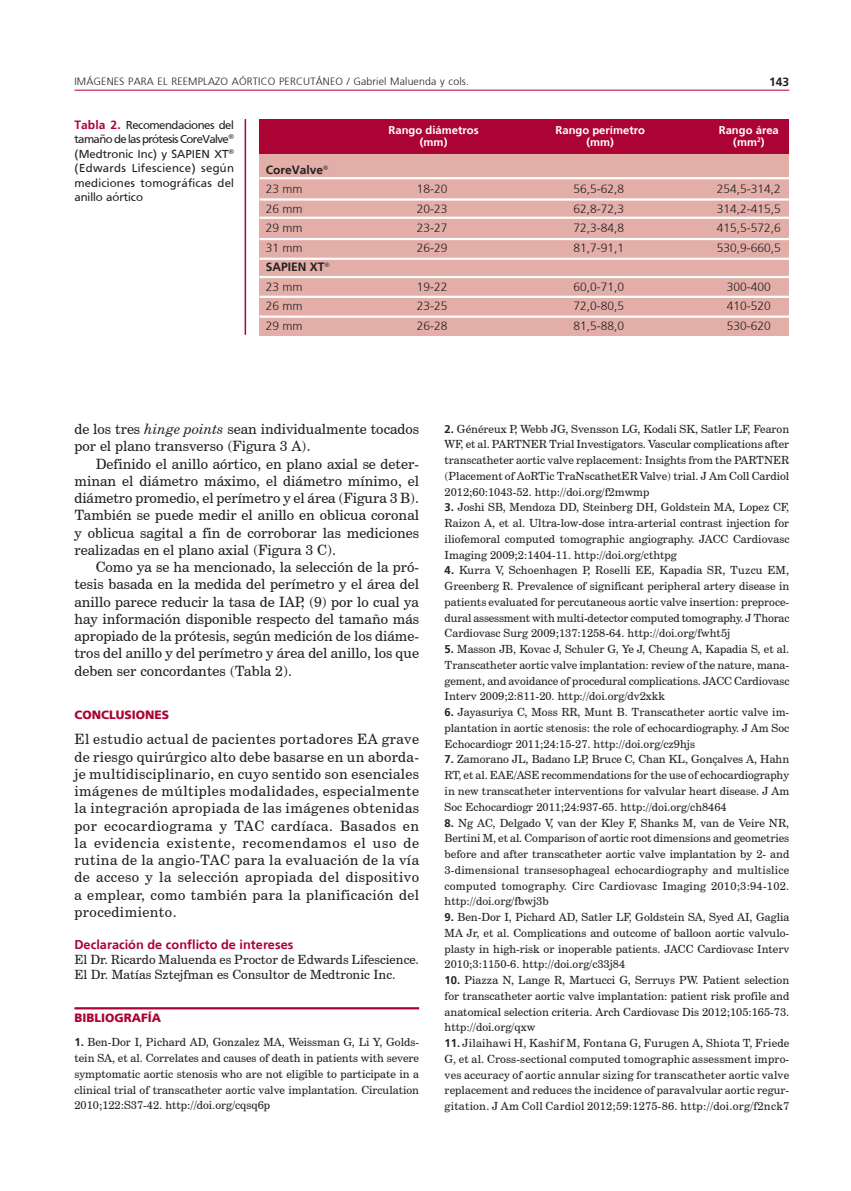
<style>
.page{position:relative;width:851px;height:1191px;background:#fff}
.page>*{position:absolute;margin:0;border:0;box-sizing:border-box;transform-origin:0 0}
.texto{font:14.25px/17.2px "Century Schoolbook BT";color:#231f20;text-align:justify}
.texto1{font:14.25px/17.2px "Century Schoolbook BT";letter-spacing:.03em;color:#231f20;text-align:justify}
.texto3{font:12.75px/15px "Century Schoolbook BT";color:#231f20}
.subtit2n{font:700 12.75px "Frutiger";color:#ab0333}
.tabla{font:300 12px "Frutiger";color:#231f20}
.tabla_tit{font:12px/14.4px "Frutiger";letter-spacing:.02em;color:#231f20;text-align:justify}
.tabla-2{font:700 12px "Frutiger";color:#231f20}
.subtit{font:900 12px "Frutiger";color:#ab0333}
.subtit_c_raya{font:900 12px "Frutiger";color:#ab0333}
.bibliog{font:11.25px/15.8px "Century Schoolbook BT";color:#231f20;text-align:justify}
.tabla_cab_blanco{font:700 11.25px "Frutiger";color:#fff}
.t1{font:300 10.5px "Frutiger";letter-spacing:.015em;color:#231f20}
.s1{font-weight:700;color:#ab0333}
.s2{font-style:italic}
.s3{font-family:"Frutiger";font-weight:700}
</style>
<div class="page">
<hr style="left:74px;top:90px;width:715px;height:1px;background:#ab0333">
<hr style="left:74px;top:1007px;width:345px;height:2px;background:#ab0333">
<div style="left:259px;top:119px;width:530px;height:34px;background:#ab0333"></div>
<div style="left:259px;top:154px;width:530px;height:181px;background:#e3aea8"></div>
<hr style="left:259px;top:177px;width:530px;height:2px;background:#fff">
<hr style="left:259px;top:198px;width:530px;height:3px;background:#fff">
<hr style="left:259px;top:217px;width:530px;height:2px;background:#fff">
<hr style="left:259px;top:238px;width:530px;height:2px;background:#fff">
<hr style="left:259px;top:258px;width:530px;height:2px;background:#fff">
<hr style="left:259px;top:276px;width:530px;height:2px;background:#fff">
<hr style="left:259px;top:296px;width:530px;height:2px;background:#fff">
<hr style="left:244px;top:119px;width:2px;height:216px;background:#ab0333">
<hr style="left:259px;top:315px;width:530px;height:3px;background:#fff">
<p class="t1" style="left:74px;top:76px;width:396px">IMÁGENES PARA EL REEMPLAZO AÓRTICO PERCUTÁNEO / Gabriel Maluenda y cols.</p>
<p class="tabla-2" style="left:769px;top:75px;width:22px">143</p>
<p class="tabla_tit" style="left:74px;top:118px;width:161px"><span class="s1">Tabla 2.</span> Recomendaciones del tamaño de las prótesis CoreValve<sup>® </sup>(Medtronic Inc) y SAPIEN XT<sup>® </sup>(Edwards Lifescience) según mediciones tomográficas del anillo aórtico</p>
<p class="tabla_cab_blanco" style="left:388px;top:123px;width:92px">Rango diámetros</p>
<p class="tabla_cab_blanco" style="left:555px;top:123px;width:91px">Rango perímetro</p>
<p class="tabla_cab_blanco" style="left:718px;top:123px;width:62px">Rango área</p>
<p class="tabla_cab_blanco" style="left:420px;top:135px;width:29px">(mm)</p>
<p class="tabla_cab_blanco" style="left:586px;top:135px;width:29px">(mm)</p>
<p class="tabla_cab_blanco" style="left:733px;top:135px;width:33px">(mm<sup>2</sup>)</p>
<p class="tabla-2" style="left:266px;top:162px;width:64px">CoreValve<sup>®</sup></p>
<p class="tabla" style="left:266px;top:182px;width:38px">23 mm</p>
<p class="tabla" style="left:417px;top:182px;width:32px">18-20</p>
<p class="tabla" style="left:573px;top:182px;width:52px">56,5-62,8</p>
<p class="tabla" style="left:716px;top:182px;width:66px">254,5-314,2</p>
<p class="tabla" style="left:266px;top:202px;width:38px">26 mm</p>
<p class="tabla" style="left:417px;top:202px;width:32px">20-23</p>
<p class="tabla" style="left:573px;top:202px;width:52px">62,8-72,3</p>
<p class="tabla" style="left:716px;top:202px;width:66px">314,2-415,5</p>
<p class="tabla" style="left:266px;top:221px;width:38px">29 mm</p>
<p class="tabla" style="left:417px;top:221px;width:32px">23-27</p>
<p class="tabla" style="left:573px;top:221px;width:52px">72,3-84,8</p>
<p class="tabla" style="left:716px;top:221px;width:66px">415,5-572,6</p>
<p class="tabla" style="left:266px;top:241px;width:38px">31 mm</p>
<p class="tabla" style="left:417px;top:241px;width:32px">26-29</p>
<p class="tabla" style="left:573px;top:241px;width:52px">81,7-91,1</p>
<p class="tabla" style="left:716px;top:241px;width:66px">530,9-660,5</p>
<p class="tabla-2" style="left:266px;top:260px;width:65px">SAPIEN XT<sup>®</sup></p>
<p class="tabla" style="left:266px;top:280px;width:38px">23 mm</p>
<p class="tabla" style="left:417px;top:280px;width:32px">19-22</p>
<p class="tabla" style="left:573px;top:280px;width:52px">60,0-71,0</p>
<p class="tabla" style="left:726px;top:280px;width:46px">300-400</p>
<p class="tabla" style="left:266px;top:299px;width:38px">26 mm</p>
<p class="tabla" style="left:417px;top:299px;width:32px">23-25</p>
<p class="tabla" style="left:573px;top:299px;width:52px">72,0-80,5</p>
<p class="tabla" style="left:726px;top:299px;width:46px">410-520</p>
<p class="tabla" style="left:266px;top:319px;width:38px">29 mm</p>
<p class="tabla" style="left:417px;top:319px;width:32px">26-28</p>
<p class="tabla" style="left:573px;top:319px;width:52px">81,5-88,0</p>
<p class="tabla" style="left:726px;top:319px;width:46px">530-620</p>
<p class="texto" style="left:74px;top:420px;width:346px">de los tres <span class="s2">hinge points</span> sean individualmente tocados por el plano transverso (Figura 3 A).</p>
<p class="texto" style="left:74px;top:455px;width:346px;text-indent:21px">Definido el anillo aórtico, en plano axial se deter&shy;minan el diámetro máximo, el diámetro mínimo, el diámetro promedio, el perímetro y el área (Figura 3 B).<br>También se puede medir el anillo en oblicua coronal y oblicua sagital a fin de corroborar las mediciones realizadas en el plano axial (Figura 3 C).</p>
<p class="texto" style="left:74px;top:558px;width:346px;text-indent:21px">Como ya se ha mencionado, la selección de la pró&shy;tesis basada en la medida del perímetro y el área del anillo parece reducir la tasa de IAP, (9) por lo cual ya hay información disponible respecto del tamaño más apropiado de la prótesis, según medición de los diáme&shy;tros del anillo y del perímetro y área del anillo, los que deben ser concordantes (Tabla 2).</p>
<p class="subtit" style="left:74px;top:707px;width:96px">CONCLUSIONES</p>
<p class="texto1" style="left:74px;top:730px;width:346px">El estudio actual de pacientes portadores EA grave de riesgo quirúrgico alto debe basarse en un aborda&shy;je multidisciplinario, en cuyo sentido son esenciales imágenes de múltiples modalidades, especialmente la integración apropiada de las imágenes obtenidas por ecocardiograma y TAC cardíaca. Basados en la evidencia existente, recomendamos el uso de rutina de la angio-TAC para la evaluación de la vía de acceso y la selección apropiada del dispositivo a emplear, como también para la planificación del procedimiento.</p>
<p class="subtit2n" style="left:74px;top:937px;width:220px">Declaración de conflicto de intereses</p>
<p class="texto3" style="left:74px;top:952px;width:346px">El Dr. Ricardo Maluenda es Proctor de Edwards Lifescience.<br>El Dr. Matías Sztejfman es Consultor de Medtronic Inc.</p>
<p class="subtit_c_raya" style="left:74px;top:1010px;width:88px">BIBLIOGRAFÍA</p>
<p class="bibliog" style="left:74px;top:1034px;width:346px"><span class="s3">1.</span> Ben-Dor I, Pichard AD, Gonzalez MA, Weissman G, Li Y, Golds&shy;tein SA, et al. Correlates and causes of death in patients with severe symptomatic aortic stenosis who are not eligible to participate in a clinical trial of transcatheter aortic valve implantation. Circulation 2010;122:S37-42. http://doi.org/cqsq6p</p>
<p class="bibliog" style="left:444px;top:420px;width:346px"><span class="s3">2.</span> Généreux P, Webb JG, Svensson LG, Kodali SK, Satler LF, Fearon WF, et al. PARTNER Trial Investigators. Vascular complications after transcatheter aortic valve replacement: Insights from the PARTNER (Placement of AoRTic TraNscathetER Valve) trial. J Am Coll Cardiol 2012;60:1043-52. http://doi.org/f2mwmp</p>
<p class="bibliog" style="left:444px;top:499px;width:346px"><span class="s3">3.</span> Joshi SB, Mendoza DD, Steinberg DH, Goldstein MA, Lopez CF, Raizon A, et al. Ultra-low-dose intra-arterial contrast injection for iliofemoral computed tomographic angiography. JACC Cardiovasc Imaging 2009;2:1404-11. http://doi.org/cthtpg</p>
<p class="bibliog" style="left:444px;top:562px;width:346px"><span class="s3">4.</span> Kurra V, Schoenhagen P, Roselli EE, Kapadia SR, Tuzcu EM, Greenberg R. Prevalence of significant peripheral artery disease in patients evaluated for percutaneous aortic valve insertion: preproce&shy;dural assessment with multi-detector computed tomography. J Thorac Cardiovasc Surg 2009;137:1258-64. http://doi.org/fwht5j</p>
<p class="bibliog" style="left:444px;top:641px;width:346px"><span class="s3">5.</span> Masson JB, Kovac J, Schuler G, Ye J, Cheung A, Kapadia S, et al.<br>Transcatheter aortic valve implantation: review of the nature, mana&shy;gement, and avoidance of procedural complications. JACC Cardiovasc Interv 2009;2:811-20. http://doi.org/dv2xkk</p>
<p class="bibliog" style="left:444px;top:704px;width:346px"><span class="s3">6.</span> Jayasuriya C, Moss RR, Munt B. Transcatheter aortic valve im&shy;plantation in aortic stenosis: the role of echocardiography. J Am Soc Echocardiogr 2011;24:15-27. http://doi.org/cz9hjs</p>
<p class="bibliog" style="left:444px;top:751px;width:346px"><span class="s3">7.</span> Zamorano JL, Badano LP, Bruce C, Chan KL, Gonçalves A, Hahn RT, et al. EAE/ASE recommendations for the use of echocardiography in new transcatheter interventions for valvular heart disease. J Am Soc Echocardiogr 2011;24:937-65. http://doi.org/ch8464</p>
<p class="bibliog" style="left:444px;top:814px;width:346px"><span class="s3">8.</span> Ng AC, Delgado V, van der Kley F, Shanks M, van de Veire NR, Bertini M, et al. Comparison of aortic root dimensions and geometries before and after transcatheter aortic valve implantation by 2- and 3-dimensional transesophageal echocardiography and multislice computed tomography. Circ Cardiovasc Imaging 2010;3:94-102. http://doi.org/fbwj3b</p>
<p class="bibliog" style="left:444px;top:909px;width:346px"><span class="s3">9.</span> Ben-Dor I, Pichard AD, Satler LF, Goldstein SA, Syed AI, Gaglia MA Jr, et al. Complications and outcome of balloon aortic valvulo&shy;plasty in high-risk or inoperable patients. JACC Cardiovasc Interv 2010;3:1150-6. http://doi.org/c33j84</p>
<p class="bibliog" style="left:444px;top:972px;width:346px"><span class="s3">10.</span> Piazza N, Lange R, Martucci G, Serruys PW. Patient selection for transcatheter aortic valve implantation: patient risk profile and anatomical selection criteria. Arch Cardiovasc Dis 2012;105:165-73. http://doi.org/qxw</p>
<p class="bibliog" style="left:444px;top:1035px;width:346px"><span class="s3">11.</span> Jilaihawi H, Kashif M, Fontana G, Furugen A, Shiota T, Friede G, et al. Cross-sectional computed tomographic assessment impro&shy;ves accuracy of aortic annular sizing for transcatheter aortic valve replacement and reduces the incidence of paravalvular aortic regur&shy;gitation. J Am Coll Cardiol 2012;59:1275-86. http://doi.org/f2nck7</p>
</div>
